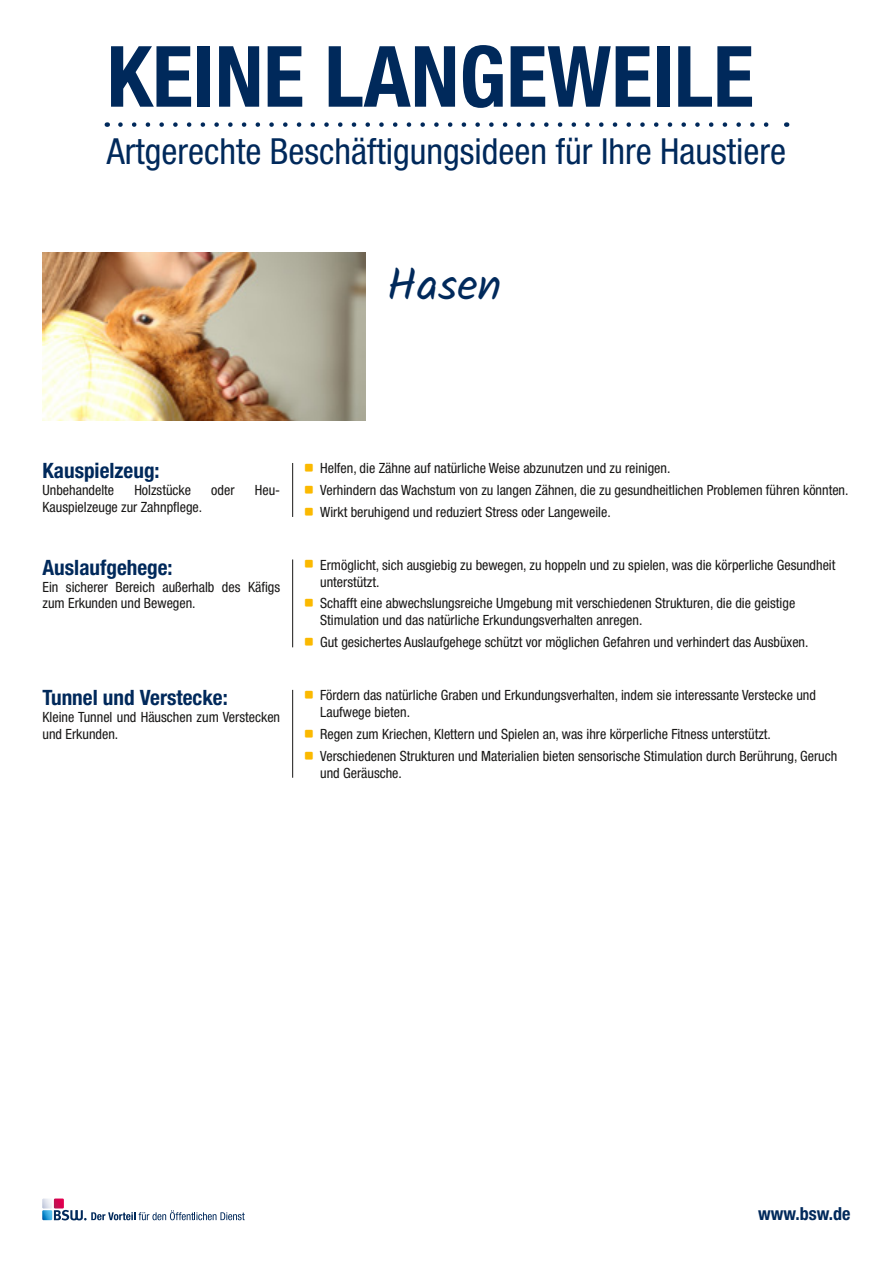
<style>
.page{position:relative;width:893px;height:1263px;background:#fff}
.page>*{position:absolute;margin:0;border:0;box-sizing:border-box;transform-origin:0 0}
.t1{font:700 condensed 84.6px "Helvetica Neue LT Pro";color:#00295b}
.t2{font:45px "Kalam";color:#00295b}
.t3{font:condensed 36px "Helvetica Neue LT Pro";color:#00295b}
.t4{font:700 condensed 21.15px "Helvetica Neue LT Pro";color:#00295b}
.t5{font:700 condensed 18px "Helvetica Neue LT Pro";color:#00295b}
.t6{font:condensed 14.1px/17px "Helvetica Neue LT Pro";color:#181716}
</style>
<div class="page">
<svg style="left:42px;top:1198px;width:203px;height:22px"></svg>
<svg style="left:120px;top:122px;width:649px;height:5px"></svg>
<img style="left:43px;top:252px;width:323px;height:168px">
<hr style="left:292px;top:463px;width:1px;height:54px;background:#181716">
<hr style="left:292px;top:559px;width:1px;height:88px;background:#181716">
<hr style="left:292px;top:690px;width:1px;height:88px;background:#181716">
<h1 class="t1" style="left:107px;top:26px;width:649px">KEINE LANGEWEILE</h1>
<h3 class="t3" style="left:107px;top:130px;width:681px">Artgerechte Beschäftigungsideen für Ihre Haustiere</h3>
<h2 class="t2" style="left:387px;top:254px;width:116px">Hasen</h2>
<h3 class="t4" style="left:43px;top:458px;width:119px">Kauspielzeug:</h3>
<p class="t6" style="left:43px;top:481px;width:73px">Unbehandelte</p>
<p class="t6" style="left:134px;top:481px;width:58px">Holzstücke</p>
<p class="t6" style="left:211px;top:481px;width:25px">oder</p>
<p class="t6" style="left:255px;top:481px;width:27px">Heu-</p>
<p class="t6" style="left:43px;top:498px;width:161px">Kauspielzeuge zur Zahnpflege.</p>
<h3 class="t4" style="left:43px;top:554px;width:132px">Auslaufgehege:</h3>
<p class="t6" style="left:43px;top:578px;width:239px">Ein sicherer Bereich außerhalb des Käfigs zum Erkunden und Bewegen.</p>
<h3 class="t4" style="left:43px;top:685px;width:187px">Tunnel und Verstecke:</h3>
<p class="t6" style="left:43px;top:708px;width:239px">Kleine Tunnel und Häuschen zum Verstecken und Erkunden.</p>
<p class="t6" style="left:320px;top:457px;width:530px;line-height:21.9px">Helfen, die Zähne auf natürliche Weise abzunutzen und zu reinigen.<br>Verhindern das Wachstum von zu langen Zähnen, die zu gesundheitlichen Problemen führen könnten.<br>Wirkt beruhigend und reduziert Stress oder Langeweile.</p>
<p class="t6" style="left:320px;top:556px;width:517px">Ermöglicht, sich ausgiebig zu bewegen, zu hoppeln und zu spielen, was die körperliche Gesundheit unterstützt.</p>
<p class="t6" style="left:320px;top:595px;width:477px">Schafft eine abwechslungsreiche Umgebung mit verschiedenen Strukturen, die die geistige<br>Stimulation und das natürliche Erkundungsverhalten anregen.</p>
<p class="t6" style="left:320px;top:634px;width:490px">Gut gesichertes Auslaufgehege schützt vor möglichen Gefahren und verhindert das Ausbüxen.</p>
<p class="t6" style="left:320px;top:686px;width:497px">Fördern das natürliche Graben und Erkundungsverhalten, indem sie interessante Verstecke und<br>Laufwege bieten.</p>
<p class="t6" style="left:320px;top:723px;width:519px;line-height:21.9px">Regen zum Kriechen, Klettern und Spielen an, was ihre körperliche Fitness unterstützt.<br>Verschiedenen Strukturen und Materialien bieten sensorische Stimulation durch Berührung, Geruch</p>
<p class="t6" style="left:320px;top:764px;width:83px">und Geräusche.</p>
<p class="t5" style="left:758px;top:1203px;width:94px">www.bsw.de</p>
</div>
